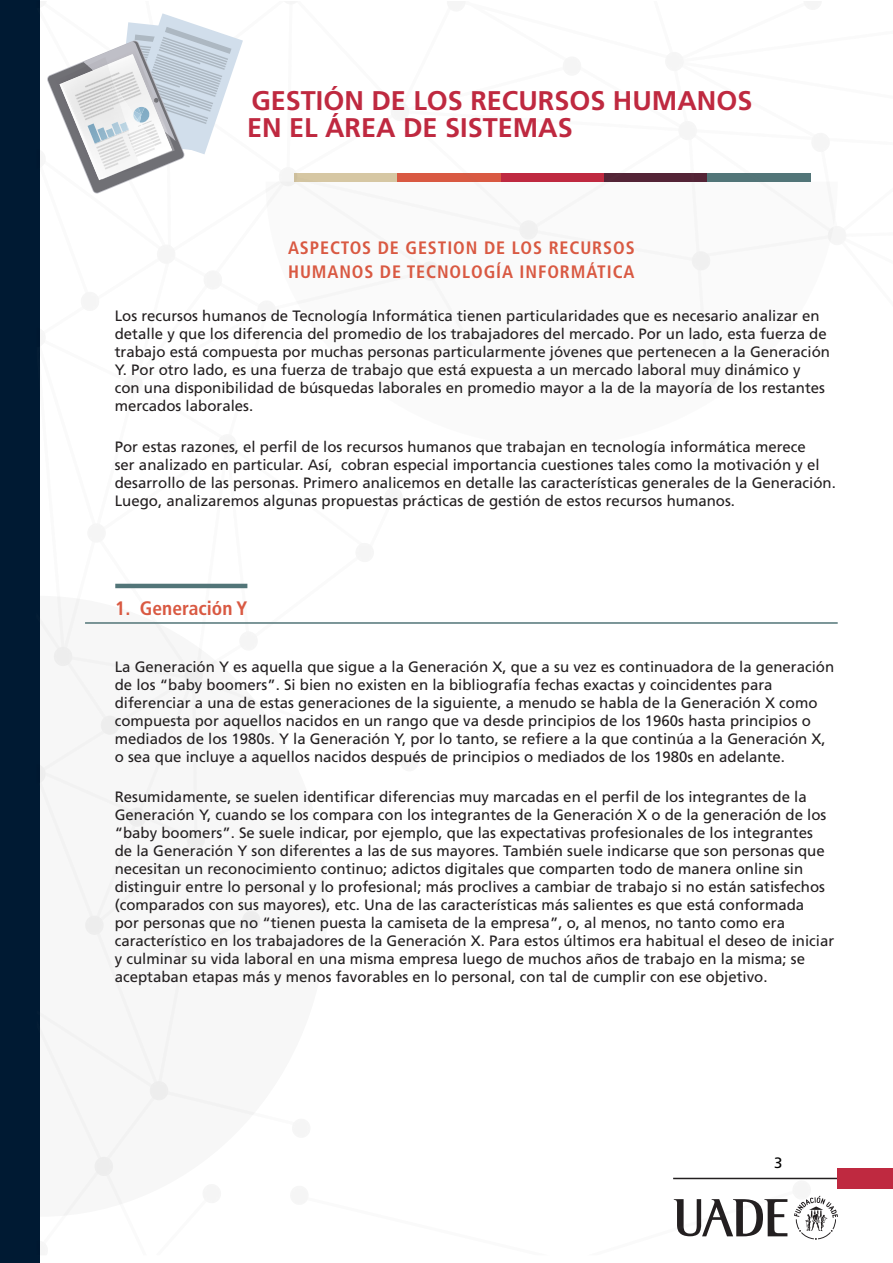
<style>
.page{position:relative;width:893px;height:1263px;background:#fff}
.page>*{position:absolute;margin:0;border:0;box-sizing:border-box;transform-origin:0 0}
.t1{font:700 27px/27px "Frutiger LT Std";color:#bf2940}
.Indice_Texto_-_Nivel{font:700 condensed 19.5px "Frutiger LT Std";color:#d95942}
.Indice_Texto_-_Nivel-2{font:700 condensed 18px/24px "Frutiger LT Std";letter-spacing:.05em;color:#d95942}
.Indice_Texto_-_Nivel-3{font:15px/18px "Frutiger LT Std";color:#231f20}
.t2{font:15px "Frutiger LT Std";color:#000}
</style>
<div class="page">
<div style="left:838px;top:1168px;width:55px;height:21px;background:#bf2940"></div>
<img style="left:0;top:1px;width:838px;height:1262px">
<svg style="left:47px;top:13px;width:196px;height:181px"></svg>
<hr style="left:115px;top:584px;width:132px;height:4px;background:#527578">
<hr style="left:85px;top:622px;width:753px;height:2px;background:#527578">
<h1 class="t1" style="left:247px;top:87px;width:507px">GESTIÓN DE LOS RECURSOS HUMANOS<br>EN EL ÁREA DE SISTEMAS</h1>
<p class="Indice_Texto_-_Nivel-2" style="left:288px;top:235px;width:348px">ASPECTOS DE GESTION DE LOS RECURSOS<br>HUMANOS DE TECNOLOGÍA INFORMÁTICA</p>
<p class="Indice_Texto_-_Nivel-3" style="left:115px;top:307px;width:717px">Los recursos humanos de Tecnología Informática tienen particularidades que es necesario analizar en detalle y que los diferencia del promedio de los trabajadores del mercado. Por un lado, esta fuerza de trabajo está compuesta por muchas personas particularmente jóvenes que pertenecen a la Generación Y. Por otro lado, es una fuerza de trabajo que está expuesta a un mercado laboral muy dinámico y<br>con una disponibilidad de búsquedas laborales en promedio mayor a la de la mayoría de los restantes mercados laborales.</p>
<p class="Indice_Texto_-_Nivel-3" style="left:115px;top:437px;width:723px">Por estas razones, el perfil de los recursos humanos que trabajan en tecnología informática merece<br>ser analizado en particular. Así, cobran especial importancia cuestiones tales como la motivación y el desarrollo de las personas. Primero analicemos en detalle las características generales de la Generación.<br>Luego, analizaremos algunas propuestas prácticas de gestión de estos recursos humanos.</p>
<p class="Indice_Texto_-_Nivel" style="left:115px;top:597px;width:134px">1. Generación Y</p>
<p class="Indice_Texto_-_Nivel-3" style="left:115px;top:658px;width:721px">La Generación Y es aquella que sigue a la Generación X, que a su vez es continuadora de la generación de los “baby boomers”. Si bien no existen en la bibliografía fechas exactas y coincidentes para diferenciar a una de estas generaciones de la siguiente, a menudo se habla de la Generación X como compuesta por aquellos nacidos en un rango que va desde principios de los 1960s hasta principios o mediados de los 1980s. Y la Generación Y, por lo tanto, se refiere a la que continúa a la Generación X, o sea que incluye a aquellos nacidos después de principios o mediados de los 1980s en adelante.</p>
<p class="Indice_Texto_-_Nivel-3" style="left:115px;top:788px;width:721px">Resumidamente, se suelen identificar diferencias muy marcadas en el perfil de los integrantes de la Generación Y, cuando se los compara con los integrantes de la Generación X o de la generación de los “baby boomers”. Se suele indicar, por ejemplo, que las expectativas profesionales de los integrantes<br>de la Generación Y son diferentes a las de sus mayores. También suele indicarse que son personas que necesitan un reconocimiento continuo; adictos digitales que comparten todo de manera online sin distinguir entre lo personal y lo profesional; más proclives a cambiar de trabajo si no están satisfechos (comparados con sus mayores), etc. Una de las características más salientes es que está conformada<br>por personas que no “tienen puesta la camiseta de la empresa”, o, al menos, no tanto como era característico en los trabajadores de la Generación X. Para estos últimos era habitual el deseo de iniciar y culminar su vida laboral en una misma empresa luego de muchos años de trabajo en la misma; se aceptaban etapas más y menos favorables en lo personal, con tal de cumplir con ese objetivo.</p>
<p class="t2" style="left:774px;top:1154px;width:10px">3</p>
</div>
